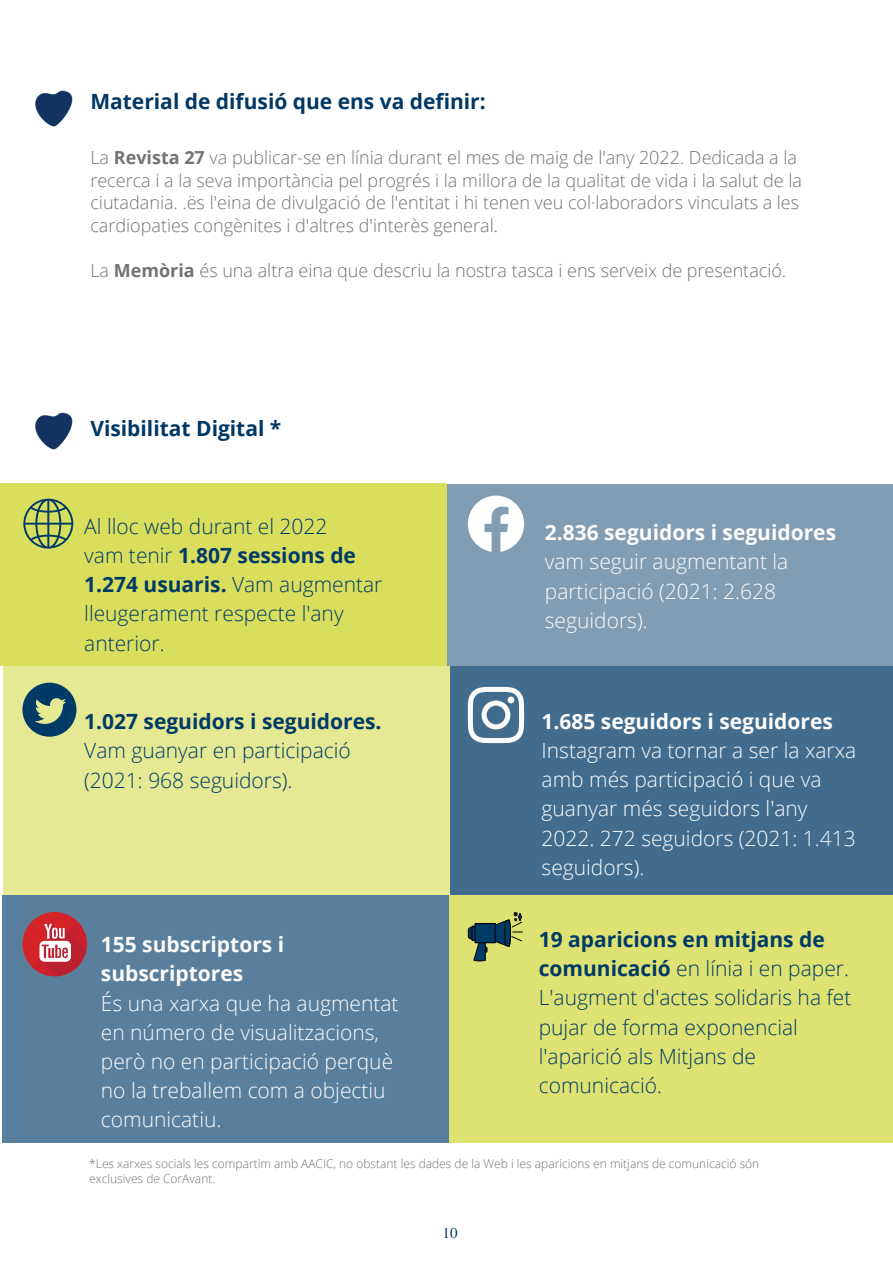
<style>
.page{position:relative;width:893px;height:1264px;background:#fff}
.page>*{position:absolute;margin:0;border:0;box-sizing:border-box;transform-origin:0 0}
.t1{font:300 21px/29.2px "Open Sans";color:#fcfcfc}
.t2{font:300 21px/29.2px "Open Sans";color:#003a67}
.t3{font:700 21px "Open Sans";color:#003865}
.t4{font:700 21px/29.2px "Open Sans";color:#003a67}
.t5{font:700 21px/29.2px "Open Sans";color:#fcfcfc}
.t6{font:300 18px/22.5px "Open Sans";color:#737373}
.t7{font:15px "Te X Gyre Termes";color:#003a67}
.t8{font:300 12px/15px "Open Sans";color:#737373}
.s1{font-weight:700}
.s2{font-weight:300}
</style>
<div class="page">
<div style="left:449px;top:895px;width:443px;height:247px;background:#dee272"></div>
<svg style="left:468px;top:912px;width:54px;height:49px"></svg>
<div style="left:448px;top:484px;width:444px;height:182px;background:#819db3"></div>
<div style="left:0;top:483px;width:447px;height:183px;background:#d9de5d"></div>
<div style="left:450px;top:666px;width:442px;height:229px;background:#416c8d"></div>
<div style="left:3px;top:666px;width:447px;height:228px;background:#e5e993"></div>
<svg style="left:468px;top:687px;width:56px;height:56px"></svg>
<div style="left:507px;top:696px;width:7px;height:7px;background:#fcfcfc;border-radius:50%"></div>
<div style="left:2px;top:895px;width:447px;height:247px;background:#5a7f9c"></div>
<svg style="left:22px;top:682px;width:54px;height:54px"></svg>
<div style="left:22px;top:912px;width:65px;height:64px;background:#d42428;border-radius:50%"></div>
<svg style="left:32px;top:921px;width:55px;height:56px"></svg>
<svg style="left:23px;top:498px;width:51px;height:51px"></svg>
<svg style="left:468px;top:495px;width:56px;height:57px"></svg>
<img style="left:35px;top:90px;width:38px;height:37px">
<img style="left:35px;top:412px;width:38px;height:38px">
<p class="t3" style="left:90px;top:87px;width:397px">Material de difusió que ens va definir:</p>
<p class="t6" style="left:90px;top:146px;width:713px">La <span class="s1">Revista 27</span> va publicar-se en línia durant el mes de maig de l'any 2022. Dedicada a la recerca i a la seva importància pel progrés i la millora de la qualitat de vida i la salut de la ciutadania. .ës l'eina de divulgació de l'entitat i hi tenen veu col·laboradors vinculats a les cardiopaties congènites i d'altres d'interès general.</p>
<p class="t6" style="left:90px;top:258px;width:697px">La <span class="s1">Memòria</span> és una altra eina que descriu la nostra tasca i ens serveix de presentació.</p>
<p class="t3" style="left:90px;top:414px;width:192px">Visibilitat Digital *</p>
<p class="t2" style="left:84px;top:511px;width:245px">Al lloc web durant el 2022</p>
<p class="t2" style="left:84px;top:540px;width:300px">vam tenir <span class="s1">1.807 sessions de<br>1.274 usuaris.</span> Vam augmentar lleugerament respecte l'any anterior.</p>
<p class="t2" style="left:84px;top:706px;width:299px"><span class="s1">1.027 seguidors i seguidores.<br></span>Vam guanyar en participació (2021: 968 seguidors).</p>
<p class="t1" style="left:545px;top:517px;width:293px"><span class="s1">2.836 seguidors i seguidores </span>vam seguir augmentant la participació (2021: 2.628 seguidors).</p>
<p class="t1" style="left:541px;top:706px;width:316px"><span class="s1">1.685 seguidors i seguidores<br></span>Instagram va tornar a ser la xarxa amb més participació i que va guanyar més seguidors l'any<br>2022. 272 seguidors (2021: 1.413 seguidors).</p>
<p class="t4" style="left:538px;top:924px;width:312px">19 aparicions en mitjans de comunicació <span class="s2">en línia i en paper.</span></p>
<p class="t2" style="left:538px;top:982px;width:314px">L'augment d'actes solidaris ha fet pujar de forma exponencial l'aparició als Mitjans de comunicació.</p>
<p class="t5" style="left:101px;top:929px;width:185px">155 subscriptors i subscriptores</p>
<p class="t1" style="left:101px;top:987px;width:299px">És una xarxa que ha augmentat en número de visualitzacions, però no en participació perquè no la treballem com a objectiu comunicatiu.</p>
<p class="t8" style="left:89px;top:1155px;width:671px">*Les xarxes socials les compartim amb AACIC, no obstant les dades de la Web i les aparicions en mitjans de comunicació són exclusives de CorAvant.</p>
<p class="t7" style="left:442px;top:1222px;width:16px">10</p>
</div>
